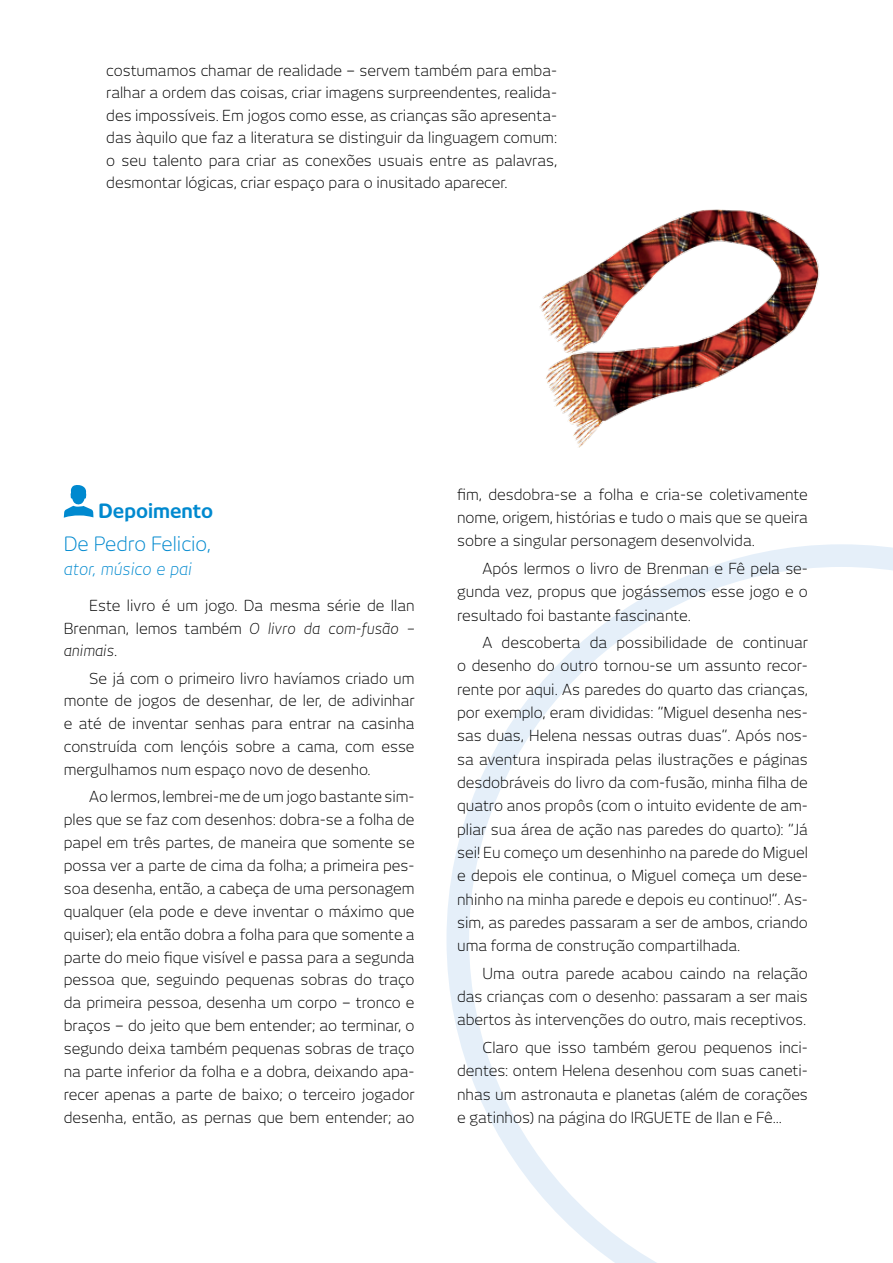
<style>
.page{position:relative;width:893px;height:1263px;background:#fff}
.page>*{position:absolute;margin:0;border:0;box-sizing:border-box;transform-origin:0 0}
.t1{font:300 19.5px "New June";color:#0089cf}
.t2{font:700 19.5px "New June";color:#0089cf}
.t3{font:italic 300 16.5px "New June";color:#0089cf}
.t4{font:300 15px/23.2px "New June";color:#000;text-align:justify}
.s1{font-style:italic}
</style>
<div class="page">
<svg style="left:446px;top:544px;width:447px;height:719px"></svg>
<svg style="left:64px;top:485px;width:29px;height:33px"></svg>
<img style="left:539px;top:209px;width:281px;height:239px">
<p class="t4" style="left:106px;top:59px;width:452px;line-height:22.5px">costumamos chamar de realidade – servem também para emba&shy;ralhar a ordem das coisas, criar imagens surpreendentes, realida&shy;des impossíveis. Em jogos como esse, as crianças são apresenta&shy;das àquilo que faz a literatura se distinguir da linguagem comum: o seu talento para criar as conexões usuais entre as palavras, desmontar lógicas, criar espaço para o inusitado aparecer.</p>
<h1 class="t2" style="left:99px;top:499px;width:116px">Depoimento</h1>
<h1 class="t1" style="left:64px;top:532px;width:149px">De Pedro Felicio,</h1>
<p class="t3" style="left:64px;top:559px;width:130px">ator, músico e pai</p>
<p class="t4" style="left:64px;top:593px;width:352px;text-indent:26px">Este livro é um jogo. Da mesma série de Ilan Brenman, lemos também <span class="s1">O livro da com-fusão – animais</span>.</p>
<p class="t4" style="left:64px;top:666px;width:352px;text-indent:26px">Se já com o primeiro livro havíamos criado um monte de jogos de desenhar, de ler, de adivinhar e até de inventar senhas para entrar na casinha construída com lençóis sobre a cama, com esse mergulhamos num espaço novo de desenho.</p>
<p class="t4" style="left:64px;top:785px;width:352px;text-indent:26px">Ao lermos, lembrei-me de um jogo bastante sim&shy;ples que se faz com desenhos: dobra-se a folha de papel em três partes, de maneira que somente se possa ver a parte de cima da folha; a primeira pes&shy;soa desenha, então, a cabeça de uma personagem qualquer (ela pode e deve inventar o máximo que quiser); ela então dobra a folha para que somente a parte do meio fique visível e passa para a segunda pessoa que, seguindo pequenas sobras do traço da primeira pessoa, desenha um corpo – tronco e braços – do jeito que bem entender; ao terminar, o segundo deixa também pequenas sobras de traço na parte inferior da folha e a dobra, deixando apa&shy;recer apenas a parte de baixo; o terceiro jogador desenha, então, as pernas que bem entender; ao</p>
<p class="t4" style="left:457px;top:482px;width:352px">fim, desdobra-se a folha e cria-se coletivamente nome, origem, histórias e tudo o mais que se queira sobre a singular personagem desenvolvida.</p>
<p class="t4" style="left:457px;top:557px;width:352px;text-indent:26px">Após lermos o livro de Brenman e Fê pela se&shy;gunda vez, propus que jogássemos esse jogo e o resultado foi bastante fascinante.</p>
<p class="t4" style="left:457px;top:631px;width:352px;text-indent:26px">A descoberta da possibilidade de continuar o desenho do outro tornou-se um assunto recor&shy;rente por aqui. As paredes do quarto das crianças, por exemplo, eram divididas: “Miguel desenha nes&shy;sas duas, Helena nessas outras duas”. Após nos&shy;sa aventura inspirada pelas ilustrações e páginas desdobráveis do livro da com-fusão, minha filha de quatro anos propôs (com o intuito evidente de am&shy;pliar sua área de ação nas paredes do quarto): “Já sei! Eu começo um desenhinho na parede do Miguel e depois ele continua, o Miguel começa um dese&shy;nhinho na minha parede e depois eu continuo!”. As&shy;sim, as paredes passaram a ser de ambos, criando uma forma de construção compartilhada.</p>
<p class="t4" style="left:457px;top:961px;width:352px;text-indent:26px">Uma outra parede acabou caindo na relação das crianças com o desenho: passaram a ser mais abertos às intervenções do outro, mais receptivos.</p>
<p class="t4" style="left:457px;top:1036px;width:352px;text-indent:26px">Claro que isso também gerou pequenos inci&shy;dentes: ontem Helena desenhou com suas caneti&shy;nhas um astronauta e planetas (além de corações e gatinhos) na página do IRGUETE de Ilan e Fê...</p>
</div>
